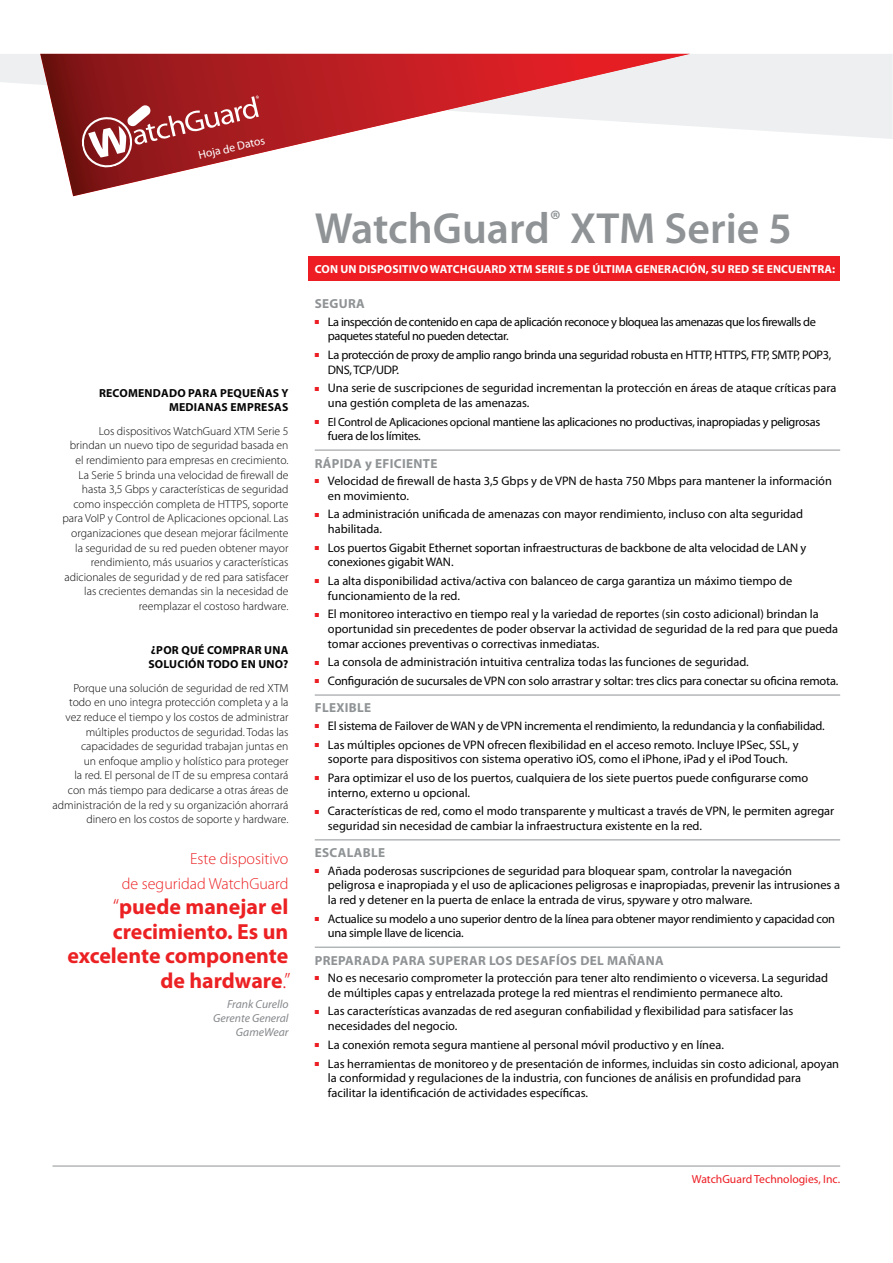
<style>
.page{position:relative;width:893px;height:1263px;background:#fff}
.page>*{position:absolute;margin:0;border:0;box-sizing:border-box;transform-origin:0 0}
.t1{font:600 43.8px "Myriad Pro";color:#8f9395}
.t2{font:700 21.9px/24.8px "Myriad Pro";color:#ec2123;text-align:right}
.t3{font:300 16.05px/24.8px "Myriad Pro";color:#ec2123;text-align:right}
.t4{font:700 13.2px "Myriad Pro";letter-spacing:.025em;color:#8f9395}
.t5{font:12.45px/14.5px "Myriad Pro";color:#040504}
.t6{font:12.45px/14.5px "Myriad Pro";letter-spacing:-.025em;color:#040504}
.t7{font:12.45px/14.5px "Myriad Pro";letter-spacing:-.035em;color:#040504}
.t8{font:12.45px/14.5px "Myriad Pro";letter-spacing:-.02em;color:#040504}
.t9{font:300 11.7px/14.5px "Myriad Pro";color:#040504;text-align:right}
.t10{font:700 11.7px/14.5px "Myriad Pro";letter-spacing:.02em;color:#040504;text-align:right}
.t11{font:700 11.7px "Myriad Pro";letter-spacing:.01em;color:#fff}
.t12{font:italic 11.7px/14px "Myriad Pro";color:#86888b;text-align:right}
.t13{font:11.7px "Myriad Pro";color:#ed1d23}
.t14{font:11.7px "Myriad Pro";color:#fff}
.s1{font-weight:300}
.s2{font-size:11.85px}
</style>
<div class="page">
<svg style="left:0;top:54px;width:893px;height:85px;fill:#edeff0"></svg>
<svg style="left:40px;top:54px;width:33px;height:142px"></svg>
<svg style="left:73px;top:54px;width:617px;height:142px"></svg>
<hr style="left:53px;top:1166px;width:787px;height:1px;background:#8f9395">
<div style="left:308px;top:256px;width:532px;height:25px;background:#ed1d23"></div>
<hr style="left:315px;top:450px;width:525px;height:1px;background:#8f9395">
<hr style="left:315px;top:695px;width:525px;height:1px;background:#8f9395">
<hr style="left:315px;top:840px;width:525px;height:1px;background:#8f9395">
<hr style="left:315px;top:947px;width:525px;height:1px;background:#8f9395">
<p class="t14" style="left:197px;top:151px;width:70px;rotate:-13deg">Hoja de Datos</p>
<p class="t10" style="left:99px;top:385px;width:191px">RECOMENDADO PARA PEQUEÑAS Y<br>MEDIANAS EMPRESAS</p>
<p class="t9" style="left:62px;top:424px;width:227px">Los dispositivos WatchGuard XTM Serie 5 brindan un nuevo tipo de seguridad basada en el rendimiento para empresas en crecimiento.<br>La Serie 5 brinda una velocidad de firewall de hasta 3,5 Gbps y características de seguridad como inspección completa de HTTPS, soporte para VoIP y Control de Aplicaciones opcional. Las organizaciones que desean mejorar fácilmente la seguridad de su red pueden obtener mayor rendimiento, más usuarios y características adicionales de seguridad y de red para satisfacer las crecientes demandas sin la necesidad de reemplazar el costoso hardware.</p>
<p class="t10" style="left:148px;top:642px;width:142px;text-align:left">¿POR QUÉ COMPRAR UNA<br>SOLUCIÓN TODO EN UNO?</p>
<p class="t9" style="left:52px;top:682px;width:237px">Porque una solución de seguridad de red XTM todo en uno integra protección completa y a la vez reduce el tiempo y los costos de administrar múltiples productos de seguridad. Todas las capacidades de seguridad trabajan juntas en<br>un enfoque amplio y holístico para proteger<br>la red. El personal de IT de su empresa contará<br>con más tiempo para dedicarse a otras áreas de administración de la red y su organización ahorrará dinero en los costos de soporte y hardware.</p>
<p class="t3" style="left:122px;top:848px;width:168px">Este dispositivo<br>de seguridad WatchGuard</p>
<h2 class="t2" style="left:68px;top:894px;width:225px"><span class="s1">“</span>puede manejar el crecimiento. Es un excelente componente de hardware<span class="s1">.”</span></h2>
<p class="t12" style="left:213px;top:997px;width:77px">Frank Curello<br>Gerente General<br>GameWear</p>
<h1 class="t1" style="left:315px;top:202px;width:479px">WatchGuard<sup>®</sup> XTM Serie 5</h1>
<p class="t11" style="left:315px;top:262px;width:522px">CON UN DISPOSITIVO WATCHGUARD XTM SERIE 5 DE ÚLTIMA GENERACIÓN, SU RED SE ENCUENTRA:</p>
<p class="t4" style="left:315px;top:296px;width:52px">SEGURA</p>
<p class="t7" style="left:328px;top:315px;width:490px">La inspección de contenido en capa de aplicación reconoce y bloquea las amenazas que los firewalls de paquetes stateful no pueden detectar.</p>
<p class="t6" style="left:328px;top:348px;width:505px">La protección de proxy de amplio rango brinda una seguridad robusta en HTTP, HTTPS, FTP, SMTP, POP3,<br>DNS, TCP/UDP.</p>
<p class="t5" style="left:328px;top:382px;width:510px">Una serie de suscripciones de seguridad incrementan la protección en áreas de ataque críticas para una gestión completa de las amenazas.</p>
<p class="t6" style="left:328px;top:415px;width:494px"><span class="s2">El Control de Aplicaciones opcional</span> mantiene las aplicaciones no productivas, inapropiadas y peligrosas fuera de los límites.</p>
<p class="t4" style="left:315px;top:455px;width:124px">RÁPIDA y EFICIENTE</p>
<p class="t5" style="left:328px;top:474px;width:506px">Velocidad de firewall de hasta 3,5 Gbps y de VPN de hasta 750 Mbps para mantener la información en movimiento.</p>
<p class="t5" style="left:328px;top:508px;width:477px">La administración unificada de amenazas con mayor rendimiento, incluso con alta seguridad habilitada.</p>
<p class="t5" style="left:328px;top:541px;width:480px">Los puertos Gigabit Ethernet soportan infraestructuras de backbone de alta velocidad de LAN y conexiones gigabit WAN.</p>
<p class="t5" style="left:328px;top:574px;width:466px">La alta disponibilidad activa/activa con balanceo de carga garantiza un máximo tiempo de funcionamiento de la red.</p>
<p class="t5" style="left:328px;top:608px;width:512px">El monitoreo interactivo en tiempo real y la variedad de reportes (sin costo adicional) brindan la oportunidad sin precedentes de poder observar la actividad de seguridad de la red para que pueda tomar acciones preventivas o correctivas inmediatas.</p>
<p class="t5" style="left:328px;top:654px;width:512px;line-height:18.8px">La consola de administración intuitiva centraliza todas las funciones de seguridad.<br>Configuración de sucursales de VPN con solo arrastrar y soltar: tres clics para conectar su oficina remota.</p>
<p class="t4" style="left:315px;top:700px;width:58px">FLEXIBLE</p>
<p class="t5" style="left:328px;top:717px;width:498px;line-height:18.8px">El sistema de Failover de WAN y de VPN incrementa el rendimiento, la redundancia y la confiabilidad.<br>Las múltiples opciones de VPN ofrecen flexibilidad en el acceso remoto. Incluye IPSec, SSL, y</p>
<p class="t5" style="left:328px;top:751px;width:482px;line-height:18.8px">soporte para dispositivos con sistema operativo iOS, como el iPhone, iPad y el iPod Touch.<br>Para optimizar el uso de los puertos, cualquiera de los siete puertos puede configurarse como</p>
<p class="t5" style="left:328px;top:784px;width:508px;line-height:18.8px">interno, externo u opcional.<br>Características de red, como el modo transparente y multicast a través de VPN, le permiten agregar</p>
<p class="t5" style="left:328px;top:819px;width:376px">seguridad sin necesidad de cambiar la infraestructura existente en la red.</p>
<p class="t4" style="left:315px;top:845px;width:72px">ESCALABLE</p>
<p class="t5" style="left:328px;top:864px;width:514px">Añada poderosas suscripciones de seguridad para bloquear spam, controlar la navegación peligrosa e inapropiada y el uso de aplicaciones peligrosas e inapropiadas, prevenir las intrusiones a la red y detener en la puerta de enlace la entrada de virus, spyware y otro malware.</p>
<p class="t8" style="left:328px;top:912px;width:509px">Actualice su modelo a uno superior dentro de la línea para obtener mayor rendimiento y capacidad con una simple llave de licencia.</p>
<p class="t4" style="left:315px;top:952px;width:351px">PREPARADA PARA SUPERAR LOS DESAFÍOS DEL MAÑANA</p>
<p class="t5" style="left:328px;top:971px;width:502px">No es necesario comprometer la protección para tener alto rendimiento o viceversa. La seguridad de múltiples capas y entrelazada protege la red mientras el rendimiento permanece alto.</p>
<p class="t5" style="left:328px;top:1005px;width:467px">Las características avanzadas de red aseguran confiabilidad y flexibilidad para satisfacer las necesidades del negocio.</p>
<p class="t5" style="left:328px;top:1036px;width:513px;line-height:18.8px">La conexión remota segura mantiene al personal móvil productivo y en línea.<br>Las herramientas de monitoreo y de presentación de informes, incluidas sin costo adicional, apoyan</p>
<p class="t5" style="left:328px;top:1072px;width:475px">la conformidad y regulaciones de la industria, con funciones de análisis en profundidad para facilitar la identificación de actividades específicas.</p>
<p class="t13" style="left:692px;top:1174px;width:150px">WatchGuard Technologies, Inc.</p>
</div>
